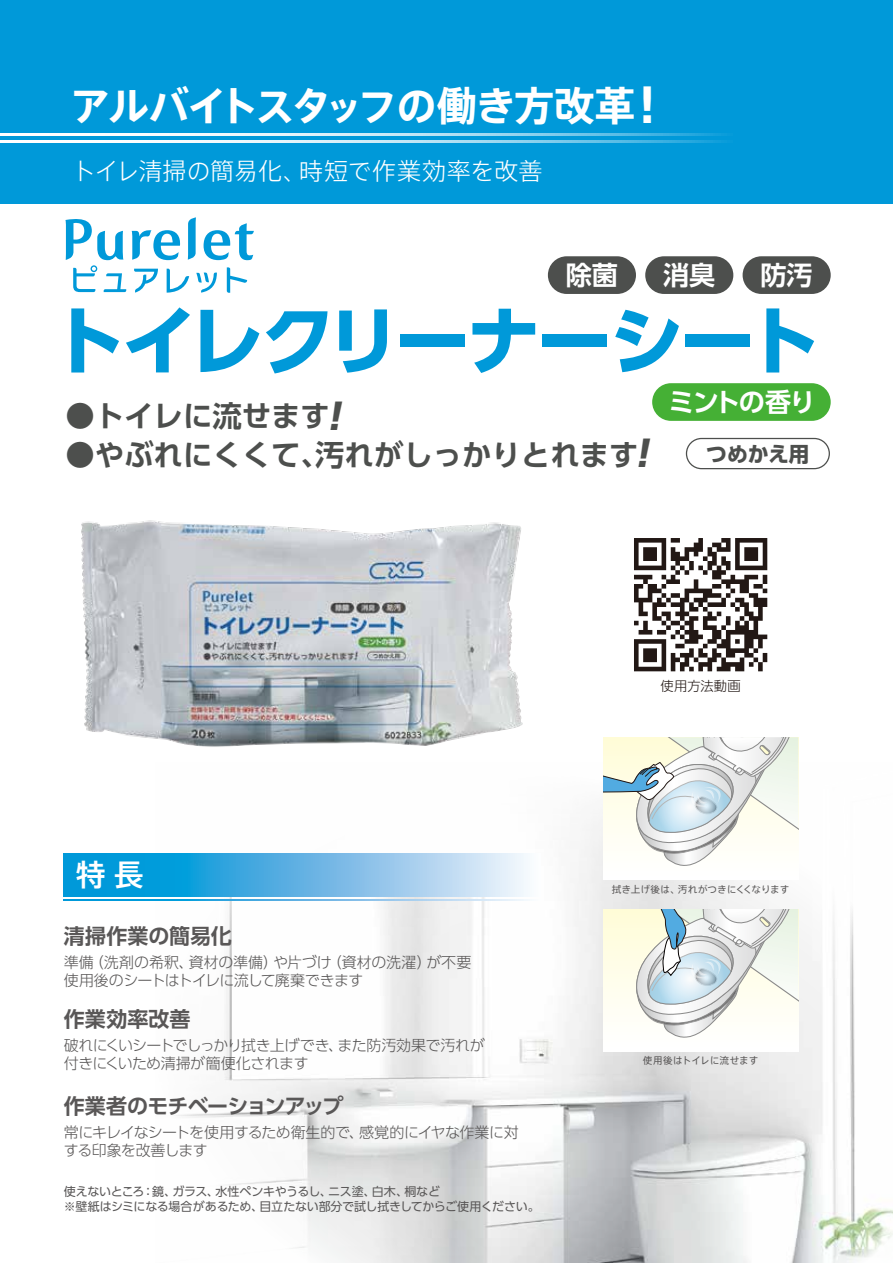
<style>
.page{position:relative;width:893px;height:1263px;background:#fff}
.page>*{position:absolute;margin:0;border:0;box-sizing:border-box;transform-origin:0 0}
.t1{font:700 75.15px "UD Shin Go Pro";letter-spacing:-.055em;color:#0099d9}
.t2{font:700 40.35px "Axis Std";letter-spacing:-.045em;color:#fff}
.t3{font:italic 800 35.25px "UD Shin Go Pro";color:#4d4f4d}
.t4{font:500 30px "Axis Std";color:#fff}
.t5{font:700 29.4px "UD Shin Go Pro De";color:#4d4f4d}
.t6{font:700 26.1px "UD Shin Go Pro De";letter-spacing:-.025em;color:#fff}
.t7{font:300 24px "Axis Std";color:#fff}
.t8{font:700 21px "UD Shin Go Pr 6 N De";letter-spacing:-.005em;color:#595757}
.t9{font:700 21px "UD Shin Go Pr 6 N De";letter-spacing:-.04em;color:#595757}
.t10{font:700 20.85px "UD Shin Go Pro";letter-spacing:-.015em;color:#4d4f4d}
.t11{font:300 15px/18px "UD Shin Go Pr 6 N";letter-spacing:-.03em;color:#595757}
.t12{font:300 15px/18px "UD Shin Go Pr 6 N";letter-spacing:-.01em;color:#595757}
.t13{font:300 13.35px "UD Shin Go Pr 6 N";letter-spacing:.015em;color:#221815}
.t14{font:12px/15px "UD Shin Go Pr 6 N";letter-spacing:-.025em;color:#595757}
.t15{font:9.6px "Axis Std";letter-spacing:-.005em;color:#595757}
.s1{font-size:47.7px}
</style>
<div class="page">
<div style="left:0;top:0;width:893px;height:204px;background:#0099d9"></div>
<svg style="left:0;top:133px;width:724px;height:2px"></svg>
<svg style="left:0;top:140px;width:724px;height:2px"></svg>
<svg style="left:152px;top:763px;width:741px;height:500px"></svg>
<svg style="left:64px;top:853px;width:477px;height:43px;background:#65bae6"></svg>
<svg style="left:64px;top:899px;width:477px;height:2px"></svg>
<img style="left:81px;top:520px;width:483px;height:318px">
<svg style="left:634px;top:538px;width:133px;height:133px"></svg>
<svg style="left:188px;top:217px;width:8px;height:43px"></svg>
<svg style="left:132px;top:230px;width:49px;height:30px"></svg>
<svg style="left:204px;top:223px;width:50px;height:38px"></svg>
<svg style="left:65px;top:219px;width:61px;height:73px"></svg>
<svg style="left:134px;top:269px;width:24px;height:24px"></svg>
<svg style="left:167px;top:269px;width:22px;height:24px"></svg>
<svg style="left:196px;top:273px;width:21px;height:20px"></svg>
<svg style="left:227px;top:267px;width:20px;height:26px"></svg>
<div style="left:548px;top:256px;width:88px;height:38px;background:#4d4f4d;border-radius:19px"></div>
<div style="left:645px;top:256px;width:88px;height:38px;background:#4d4f4d;border-radius:19px"></div>
<div style="left:743px;top:256px;width:88px;height:38px;background:#4d4f4d;border-radius:19px"></div>
<div style="left:652px;top:383px;width:179px;height:38px;background:#45b035;border-radius:19px"></div>
<div style="left:686px;top:438px;width:144px;height:31px;border:1px solid #4d4f4d;border-radius:15px"></div>
<div style="left:603px;top:909px;width:195px;height:142px;background:linear-gradient(to bottom,#fffcd7,#fff)"></div>
<svg style="left:617px;top:909px;width:181px;height:131px"></svg>
<div style="left:603px;top:737px;width:195px;height:142px;background:#fffffe"></div>
<svg style="left:603px;top:737px;width:195px;height:129px"></svg>
<h2 class="t2" style="left:70px;top:75px;width:602px">アルバイトスタッフの働き方改革<span class="s1">！</span></h2>
<h3 class="t7" style="left:72px;top:153px;width:472px">トイレ清掃の簡易化、時短で作業効率を改善</h3>
<h3 class="t6" style="left:566px;top:253px;width:54px">除菌</h3>
<h3 class="t6" style="left:663px;top:253px;width:54px">消臭</h3>
<h3 class="t6" style="left:760px;top:253px;width:54px">防汚</h3>
<h1 class="t1" style="left:50px;top:279px;width:772px">トイレクリーナーシート</h1>
<h3 class="t3" style="left:328px;top:387px;width:23px">!</h3>
<h3 class="t5" style="left:65px;top:392px;width:266px">●トイレに流せます</h3>
<h3 class="t5" style="left:65px;top:430px;width:574px">●やぶれにくくて､汚れがしっかりとれます</h3>
<h3 class="t3" style="left:636px;top:425px;width:23px">!</h3>
<h3 class="t6" style="left:669px;top:380px;width:148px">ミントの香り</h3>
<h3 class="t10" style="left:706px;top:437px;width:105px">つめかえ用</h3>
<p class="t13" style="left:660px;top:675px;width:82px">使用方法動画</p>
<h3 class="t4" style="left:76px;top:852px;width:70px">特 長</h3>
<h3 class="t8" style="left:64px;top:919px;width:169px">清掃作業の簡易化</h3>
<p class="t12" style="left:64px;top:953px;width:409px">準備（洗剤の希釈、資材の準備）や片づけ（資材の洗濯）が不要使用後のシートはトイレに流して廃棄できます</p>
<h3 class="t8" style="left:64px;top:1002px;width:128px">作業効率改善</h3>
<p class="t11" style="left:64px;top:1035px;width:423px">破れにくいシートでしっかり拭き上げでき、また防汚効果で汚れが付きにくいため清掃が簡便化されます</p>
<h3 class="t9" style="left:64px;top:1089px;width:281px">作業者のモチベーションアップ</h3>
<p class="t11" style="left:64px;top:1123px;width:457px">常にキレイなシートを使用するため衛生的で、感覚的にイヤな作業に対する印象を改善します</p>
<p class="t14" style="left:64px;top:1183px;width:477px">使えないところ：鏡、ガラス、水性ペンキやうるし、ニス塗、白木、桐など<br>※壁紙はシミになる場合があるため、目立たない部分で試し拭きしてからご使用ください。</p>
<p class="t15" style="left:612px;top:882px;width:179px">拭き上げ後は、汚れがつきにくくなります</p>
<p class="t15" style="left:643px;top:1053px;width:117px">使用後はトイレに流せます</p>
</div>
